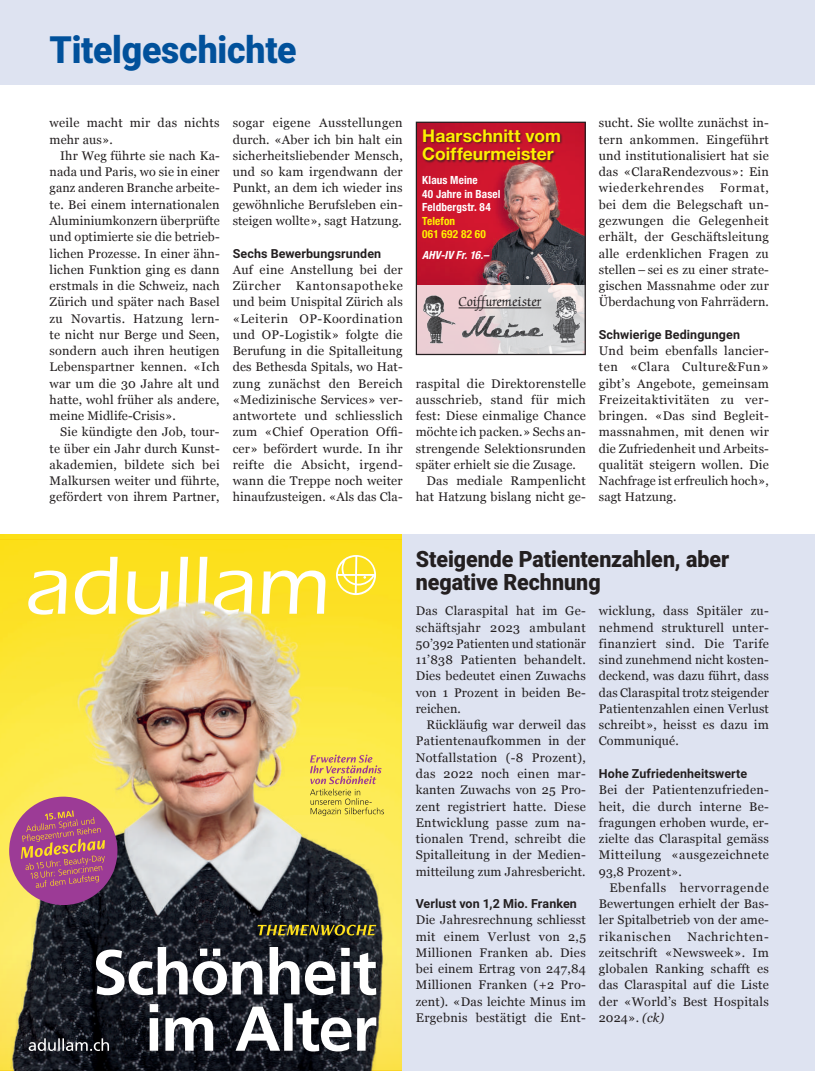
<style>
.page{position:relative;width:815px;height:1071px;background:#fff}
.page>*{position:absolute;margin:0;border:0;box-sizing:border-box;transform-origin:0 0}
.t1{font:900 37.5px "Roboto";letter-spacing:-.005em;color:#01519b;scale:.95 1}
.t2{font:900 22.5px/22.5px "Roboto";color:#231f20;scale:.95 1}
.t3{font:700 17.5px/18.8px "Helvetica Neue LT Std";letter-spacing:.005em;color:#fff101}
.t4{font:15px "Zapf Chancery Std";letter-spacing:.01em;color:#231f20}
.t5{font:12.5px/16.2px "font 000000002 bde 3 be 0";letter-spacing:.015em;color:#231f20;text-align:justify}
.t6{font:700 12.5px "Roboto";letter-spacing:.01em;color:#231f20}
.t7{font:700 condensed 11.25px/13.5px "Helvetica Neue LT Std";letter-spacing:.01em;color:#fff}
.t8{font:700 condensed 11.25px/13.5px "Helvetica Neue LT Std";letter-spacing:.015em;color:#fff101}
.t9{font:italic 700 condensed 11.25px "Helvetica Neue LT Std";letter-spacing:-.005em;color:#fff}
</style>
<div class="page">
<div style="left:0;top:0;width:815px;height:84px;background:#dee3f1"></div>
<img style="left:418px;top:124px;width:166px;height:161px">
<svg style="left:418px;top:285px;width:166px;height:68px;background:#e3d5d8"></svg>
<div style="left:416px;top:122px;width:170px;height:233px;border:1px solid #231f20"></div>
<div style="left:422px;top:128px;width:141px;height:36px;background:#231f20;opacity:.75"></div>
<img style="left:421px;top:292px;width:39px;height:55px">
<img style="left:548px;top:292px;width:35px;height:55px">
<img style="left:457px;top:313px;width:90px;height:29px">
<hr style="left:459px;top:307px;width:82px;height:1px;background:#231f20">
<img style="left:0;top:730px;width:403px;height:219px">
<svg style="left:0;top:539px;width:403px;height:191px;background:#e9d152"></svg>
<svg style="left:0;top:949px;width:403px;height:121px;background:#615c36"></svg>
<div style="left:0;top:534px;width:403px;height:5px;background:#fcdf18"></div>
<svg style="left:0;top:1070px;width:403px;height:1px"></svg>
<svg style="left:28px;top:570px;width:39px;height:44px"></svg>
<svg style="left:75px;top:556px;width:43px;height:58px"></svg>
<svg style="left:127px;top:571px;width:41px;height:43px"></svg>
<svg style="left:178px;top:556px;width:10px;height:57px"></svg>
<svg style="left:197px;top:556px;width:10px;height:57px"></svg>
<svg style="left:214px;top:570px;width:38px;height:44px"></svg>
<svg style="left:262px;top:570px;width:64px;height:43px"></svg>
<svg style="left:336px;top:555px;width:40px;height:40px"></svg>
<svg style="left:310px;top:754px;width:74px;height:61px;background:#e4c858"></svg>
<div style="left:27px;top:1036px;width:83px;height:15px;background:#231f20;opacity:.33"></div>
<svg style="left:29px;top:1037px;width:80px;height:33px;background:#2a2c33"></svg>
<div style="left:95px;top:945px;width:283px;height:107px;background:#231f20;opacity:.33"></div>
<svg style="left:150px;top:1002px;width:226px;height:49px"></svg>
<svg style="left:96px;top:946px;width:280px;height:48px"></svg>
<div style="left:256px;top:922px;width:122px;height:14px;background:#231f20;opacity:.33"></div>
<svg style="left:258px;top:924px;width:118px;height:11px"></svg>
<svg style="left:9px;top:795px;width:109px;height:110px;background:#ad657a"></svg>
<div style="left:403px;top:534px;width:412px;height:536px;background:#dee3f1"></div>
<h1 class="t1" style="left:50px;top:24px;width:261px">Titelgeschichte</h1>
<p class="t5" style="left:50px;top:115px;width:172px">weile macht mir das nichts mehr aus».</p>
<p class="t5" style="left:50px;top:147px;width:172px;text-indent:11px">Ihr Weg führte sie nach Ka&shy;nada und Paris, wo sie in einer ganz anderen Branche arbeite&shy;te. Bei einem internationalen Aluminiumkonzern überprüfte und optimierte sie die betrieb&shy;lichen Prozesse. In einer ähn&shy;lichen Funktion ging es dann erstmals in die Schweiz, nach Zürich und später nach Basel zu Novartis. Hatzung lern&shy;te nicht nur Berge und Seen, sondern auch ihren heutigen Lebenspartner kennen. «Ich war um die 30 Jahre alt und hatte, wohl früher als andere, meine Midlife-Crisis».</p>
<p class="t5" style="left:50px;top:424px;width:172px;text-indent:11px">Sie kündigte den Job, tour&shy;te über ein Jahr durch Kunst&shy;akademien, bildete sich bei Malkursen weiter und führte, gefördert von ihrem Partner,</p>
<p class="t5" style="left:233px;top:115px;width:172px">sogar eigene Ausstellungen durch. «Aber ich bin halt ein sicherheitsliebender Mensch, und so kam irgendwann der Punkt, an dem ich wieder ins gewöhnliche Berufsleben ein&shy;steigen wollte», sagt Hatzung.</p>
<p class="t6" style="left:233px;top:244px;width:150px">Sechs Bewerbungsrunden</p>
<p class="t5" style="left:233px;top:261px;width:172px">Auf eine Anstellung bei der Zürcher Kantonsapotheke und beim Unispital Zürich als «Leiterin OP-Koordination und OP-Logistik» folgte die Berufung in die Spitalleitung des Bethesda Spitals, wo Hat&shy;zung zunächst den Bereich «Medizinische Services» ver&shy;antwortete und schliesslich zum «Chief Operation Offi&shy;cer» befördert wurde. In ihr reifte die Absicht, irgend&shy;wann die Treppe noch weiter hinaufzusteigen. «Als das Cla-</p>
<h3 class="t3" style="left:422px;top:126px;width:140px">Haarschnitt vom<br>Coiffeurmeister</h3>
<p class="t7" style="left:422px;top:173px;width:80px">Klaus Meine<br>40 Jahre in Basel<br>Feldbergstr. 84</p>
<p class="t8" style="left:422px;top:214px;width:65px">Telefon<br>061 692 82 60</p>
<p class="t9" style="left:422px;top:248px;width:68px">AHV-IV Fr. 16.–</p>
<p class="t4" style="left:459px;top:294px;width:84px">Coiffuremeister</p>
<p class="t5" style="left:416px;top:375px;width:172px">raspital die Direktorenstelle</p>
<p class="t5" style="left:416px;top:391px;width:172px">ausschrieb, stand für mich</p>
<p class="t5" style="left:416px;top:407px;width:172px">fest: Diese einmalige Chance</p>
<p class="t5" style="left:416px;top:424px;width:172px">möchte ich packen.» Sechs an-</p>
<p class="t5" style="left:416px;top:440px;width:172px">strengende Selektionsrunden</p>
<p class="t5" style="left:416px;top:456px;width:162px">später erhielt sie die Zusage.</p>
<p class="t5" style="left:426px;top:472px;width:161px">Das mediale Rampenlicht</p>
<p class="t5" style="left:416px;top:489px;width:172px">hat Hatzung bislang nicht ge-</p>
<p class="t5" style="left:599px;top:115px;width:172px">sucht. Sie wollte zunächst in&shy;tern ankommen. Eingeführt und institutionalisiert hat sie das «ClaraRendezvous»: Ein wiederkehrendes</p>
<p class="t5" style="left:599px;top:180px;width:172px;text-indent:121px">Format, bei dem die Belegschaft un&shy;gezwungen die Gelegenheit erhält, der Geschäftsleitung alle erdenklichen Fragen zu stellen–sei es zu einer strate&shy;gischen Massnahme oder zur Überdachung von Fahrrädern.</p>
<p class="t6" style="left:599px;top:325px;width:143px">Schwierige Bedingungen</p>
<p class="t5" style="left:599px;top:342px;width:172px">Und beim ebenfalls lancier&shy;ten «Clara Culture&amp;Fun» gibt’s Angebote, gemeinsam Freizeitaktivitäten zu ver&shy;bringen. «Das sind Begleit&shy;massnahmen, mit denen wir die Zufriedenheit und Arbeits&shy;qualität steigern wollen. Die Nachfrage ist erfreulich hoch», sagt Hatzung.</p>
<h2 class="t2" style="left:416px;top:547px;width:331px">Steigende Patientenzahlen, aber negative Rechnung</h2>
<p class="t5" style="left:416px;top:602px;width:172px">Das Claraspital hat im Ge&shy;schäftsjahr 2023 ambulant 50’392 Patienten und stationär 11’838 Patienten behandelt.<br>Dies bedeutet einen Zuwachs von 1 Prozent in beiden Be&shy;reichen.</p>
<p class="t5" style="left:416px;top:716px;width:172px;text-indent:11px">Rückläufig war derweil das Patientenaufkommen in der Notfallstation (-8 Prozent), das 2022 noch einen mar&shy;kanten Zuwachs von 25 Pro&shy;zent registriert hatte. Diese Entwicklung passe zum na&shy;tionalen Trend, schreibt die Spitalleitung in der Medien&shy;mitteilung zum Jahresbericht.</p>
<p class="t6" style="left:416px;top:894px;width:163px">Verlust von 1,2 Mio. Franken</p>
<p class="t5" style="left:416px;top:911px;width:172px">Die Jahresrechnung schliesst mit einem Verlust von 2,5<br>Millionen Franken ab. Dies bei einem Ertrag von 247,84<br>Millionen Franken (+2 Pro&shy;zent). «Das leichte Minus im Ergebnis bestätigt die Ent-</p>
<p class="t5" style="left:599px;top:602px;width:172px">wicklung, dass Spitäler zu&shy;nehmend strukturell unter&shy;finanziert sind. Die Tarife sind zunehmend nicht kosten&shy;deckend, was dazu führt, dass das Claraspital trotz steigender Patientenzahlen einen Verlust schreibt», heisst es dazu im Communiqué.</p>
<p class="t6" style="left:599px;top:764px;width:150px">Hohe Zufriedenheitswerte</p>
<p class="t5" style="left:599px;top:781px;width:172px">Bei der Patientenzufrieden&shy;heit, die durch interne Be&shy;fragungen erhoben wurde, er&shy;zielte das Claraspital gemäss Mitteilung «ausgezeichnete 93,8 Prozent».</p>
<p class="t5" style="left:599px;top:879px;width:172px;text-indent:11px">Ebenfalls hervorragende Bewertungen erhielt der Bas&shy;ler Spitalbetrieb von der ame&shy;rikanischen</p>
<p class="t5" style="left:599px;top:927px;width:172px;text-indent:89px">Nachrichten&shy;zeitschrift «Newsweek». Im globalen Ranking schafft es das Claraspital auf die Liste der «World’s Best Hospitals 2024». (ck)</p>
</div>
